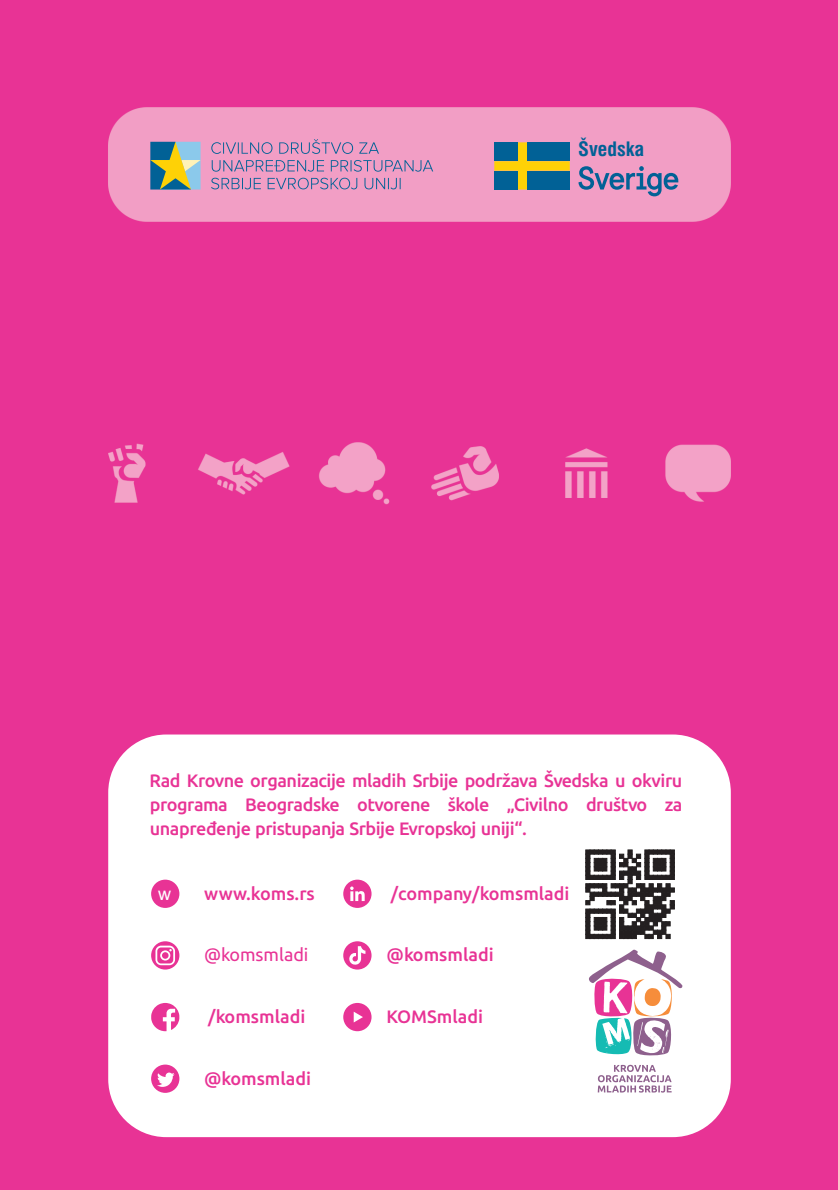
<style>
.page{position:relative;width:838px;height:1190px;background:#fff}
.page>*{position:absolute;margin:0;border:0;box-sizing:border-box;transform-origin:0 0}
.t1{font:700 condensed 19.4px "Swiss 721 BT";color:#016196}
.t2{font:300 18px/24px "Ubuntu";letter-spacing:-.025em;color:#e83395;text-align:justify}
.t3{font:300 18px "Ubuntu";color:#e83395}
.t4{font:18px "Ubuntu";color:#e83395}
.t5{font:18px "Arial";color:#fff}
</style>
<div class="page">
<img style="left:0;top:0;width:838px;height:1190px">
<div style="left:108px;top:735px;width:623px;height:402px;background:#fff;border-radius:58px"></div>
<svg style="left:211px;top:139px;width:222px;height:50px;background:#d396be"></svg>
<div style="left:151px;top:880px;width:28px;height:28px;background:#e83395;border-radius:50%"></div>
<svg style="left:151px;top:941px;width:28px;height:29px"></svg>
<div style="left:343px;top:880px;width:29px;height:28px;background:#e83395;border-radius:50%"></div>
<div style="left:343px;top:941px;width:29px;height:29px;background:#e83395;border-radius:50%"></div>
<div style="left:343px;top:1003px;width:29px;height:28px;background:#e83395;border-radius:50%"></div>
<div style="left:151px;top:1065px;width:28px;height:28px;background:#e83395;border-radius:50%"></div>
<svg style="left:155px;top:946px;width:20px;height:19px"></svg>
<svg style="left:151px;top:1003px;width:28px;height:28px"></svg>
<svg style="left:157px;top:1073px;width:18px;height:14px"></svg>
<svg style="left:350px;top:887px;width:15px;height:14px"></svg>
<svg style="left:349px;top:946px;width:17px;height:19px"></svg>
<svg style="left:354px;top:1012px;width:9px;height:11px"></svg>
<svg style="left:586px;top:850px;width:88px;height:89px"></svg>
<svg style="left:579px;top:166px;width:99px;height:30px;background:#a48ab5"></svg>
<svg style="left:494px;top:142px;width:76px;height:48px"></svg>
<div style="left:494px;top:142px;width:24px;height:19px;background:#016196"></div>
<div style="left:527px;top:142px;width:43px;height:19px;background:#016196"></div>
<div style="left:494px;top:171px;width:24px;height:19px;background:#016196"></div>
<div style="left:527px;top:171px;width:43px;height:19px;background:#016196"></div>
<svg style="left:150px;top:142px;width:51px;height:48px;background:#7fa689"></svg>
<svg style="left:598px;top:1065px;width:74px;height:28px"></svg>
<svg style="left:589px;top:950px;width:93px;height:106px"></svg>
<p class="t1" style="left:578px;top:138px;width:68px">Švedska</p>
<p class="t2" style="left:150px;top:770px;width:534px">Rad Krovne organizacije mladih Srbije podržava Švedska u okviru programa Beogradske otvorene škole „Civilno društvo za unapređenje pristupanja Srbije Evropskoj uniji“.</p>
<p class="t5" style="left:158px;top:883px;width:14px">w</p>
<p class="t3" style="left:204px;top:886px;width:112px">www.koms.rs</p>
<p class="t4" style="left:204px;top:944px;width:106px">@komsmladi</p>
<p class="t3" style="left:391px;top:886px;width:180px">/company/komsmladi</p>
<p class="t3" style="left:387px;top:947px;width:109px">@komsmladi</p>
<p class="t3" style="left:208px;top:1009px;width:99px">/komsmladi</p>
<p class="t3" style="left:387px;top:1009px;width:98px">KOMSmladi</p>
<p class="t3" style="left:204px;top:1071px;width:109px">@komsmladi</p>
</div>
